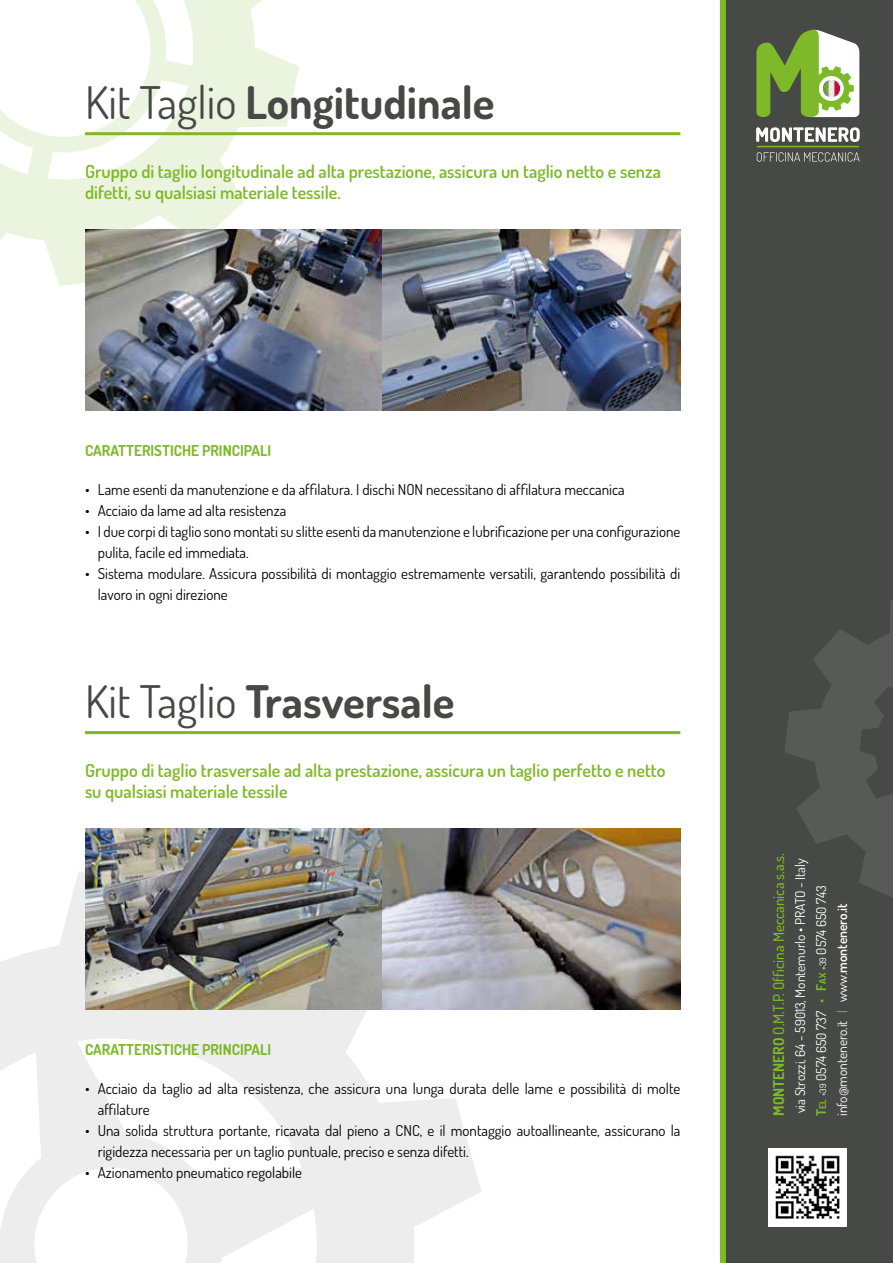
<style>
.page{position:relative;width:893px;height:1263px;background:#fff}
.page>*{position:absolute;margin:0;border:0;box-sizing:border-box;transform-origin:0 0}
.t1{font:700 45px "Dosis";color:#464946}
.t2{font:600 18px/21.6px "Dosis";color:#7db928}
.t3{font:15px/21px "Dosis";color:#000}
.t4{font:700 15px "Dosis";color:#7db928}
.t5{font:500 15px "Dosis";color:#7db928}
.t6{font:13.5px/21px "Dosis";color:#fff}
.s1{font-weight:400}
.s2{font-weight:700}
.s3{font-weight:700;color:#7db928}
.s4{font-weight:700;font-size:9.45px;color:#7db928}
.s5{font-size:9px}
.s6{color:#7db928}
.s7{font-weight:600}
</style>
<div class="page">
<svg style="left:0;top:872px;width:482px;height:391px;fill:#ecedec"></svg>
<div style="left:723px;top:0;width:170px;height:1263px;background:#464946"></div>
<div style="left:720px;top:0;width:6px;height:1263px;background:#7db928"></div>
<svg style="left:0;top:0;width:299px;height:286px"></svg>
<svg style="left:756px;top:127px;width:104px;height:15px"></svg>
<svg style="left:757px;top:152px;width:103px;height:10px"></svg>
<svg style="left:756px;top:29px;width:103px;height:88px"></svg>
<hr style="left:757px;top:146px;width:102px;height:1px;background:#7db928">
<img style="left:824px;top:81px;width:15px;height:15px">
<svg style="left:785px;top:600px;width:108px;height:298px"></svg>
<div style="left:769px;top:1148px;width:78px;height:78px;background:#fff"></div>
<img style="left:775px;top:1155px;width:65px;height:64px">
<img style="left:85px;top:230px;width:298px;height:180px">
<img style="left:383px;top:230px;width:297px;height:180px">
<hr style="left:85px;top:132px;width:595px;height:3px;background:#84b427">
<img style="left:85px;top:828px;width:298px;height:181px">
<svg style="left:383px;top:828px;width:297px;height:181px;background:#948f8c"></svg>
<hr style="left:85px;top:731px;width:595px;height:3px;background:#84b427">
<h1 class="t1" style="left:85px;top:73px;width:411px"><span class="s1">Kit Taglio</span> Longitudinale</h1>
<p class="t2" style="left:85px;top:160px;width:577px">Gruppo di taglio longitudinale ad alta prestazione, assicura un taglio netto e senza difetti, su qualsiasi materiale tessile.</p>
<p class="t4" style="left:85px;top:441px;width:188px">CARATTERISTICHE PRINCIPALI</p>
<p class="t3" style="left:85px;top:479px;width:541px">• Lame esenti da manutenzione e da affilatura. I dischi NON necessitano di affilatura meccanica</p>
<p class="t3" style="left:85px;top:500px;width:203px">• Acciaio da lame ad alta resistenza</p>
<p class="t3" style="left:98px;top:521px;width:584px;text-indent:-13px">• I due corpi di taglio sono montati su slitte esenti da manutenzione e lubrificazione per una configurazione pulita, facile ed immediata.</p>
<p class="t3" style="left:98px;top:563px;width:584px;text-indent:-13px">• Sistema modulare. Assicura possibilità di montaggio estremamente versatili, garantendo possibilità di lavoro in ogni direzione</p>
<h1 class="t1" style="left:85px;top:672px;width:371px"><span class="s1">Kit Taglio</span> Trasversale</h1>
<p class="t2" style="left:85px;top:759px;width:582px">Gruppo di taglio trasversale ad alta prestazione, assicura un taglio perfetto e netto su qualsiasi materiale tessile</p>
<p class="t4" style="left:85px;top:1040px;width:188px">CARATTERISTICHE PRINCIPALI</p>
<p class="t3" style="left:98px;top:1077px;width:584px;text-indent:-13px">• Acciaio da taglio ad alta resistenza, che assicura una lunga durata delle lame e possibilità di molte affilature</p>
<p class="t3" style="left:98px;top:1119px;width:584px;text-indent:-13px">• Una solida struttura portante, ricavata dal pieno a CNC, e il montaggio autoallineante, assicurano la rigidezza necessaria per un taglio puntuale, preciso e senza difetti.</p>
<p class="t3" style="left:85px;top:1161px;width:218px">• Azionamento pneumatico regolabile</p>
<p class="t5" style="left:769px;top:1116px;width:264px;rotate:-90deg"><span class="s2">MONTENERO</span> O.M.T.P. Officina Meccanica s.a.s.</p>
<p class="t6" style="left:789px;top:1116px;width:259px;rotate:-90deg">via Strozzi, 64 - 59013, Montemurlo • PRATO - Italy<br><span class="s3">T</span><span class="s4">el</span> <span class="s5">+39</span> 0574 650 737 <span class="s6">•</span> <span class="s3">F</span><span class="s4">ax</span> <span class="s5">+39</span> 0574 650 743 info@montenero.it <span class="s6">|</span> www.<span class="s7">montenero.it</span></p>
</div>
